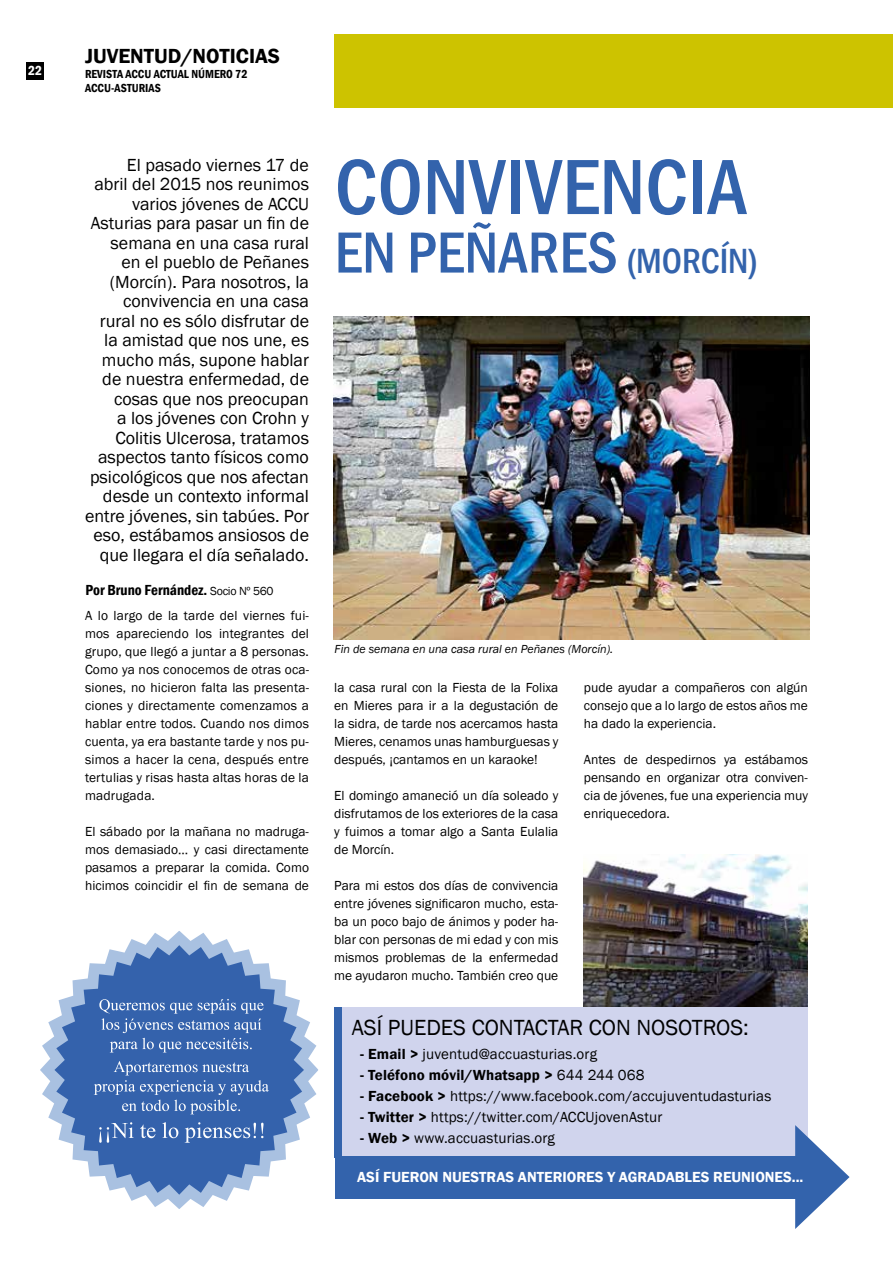
<style>
.page{position:relative;width:893px;height:1263px;background:#fff}
.page>*{position:absolute;margin:0;border:0;box-sizing:border-box;transform-origin:0 0}
.t1{font:500 condensed 81px "Franklin Gothic";color:#3363ac}
.t2{font:500 condensed 60px "Franklin Gothic";color:#3363ac}
.t3{font:22.5px "Franklin Gothic";letter-spacing:.055em;color:#000}
.t4{font:600 21px "Franklin Gothic";color:#000}
.t5{font:18px/19.5px "Franklin Gothic";color:#000;text-align:right}
.t6{font:15px "Franklin Gothic";letter-spacing:.01em;color:#000}
.t7{font:600 15px "Franklin Gothic";color:#fff}
.t8{font:600 15px "Franklin Gothic";letter-spacing:.01em;color:#000}
.t9{font:600 condensed 15px "Franklin Gothic";color:#000}
.t10{font:13.5px/18px "Franklin Gothic";color:#000;text-align:justify}
.t11{font:600 condensed 13.5px "Franklin Gothic";color:#fff}
.t12{font:italic 12px "Franklin Gothic";color:#000}
.t13{font:600 condensed 12px/14.4px "Franklin Gothic";color:#000}
.s1{font-weight:400;font-stretch:normal;font-size:12px}
.s2{font-size:36px}
.s3{font-weight:600}
.s4{font-weight:400}
</style>
<div class="page">
<img style="left:584px;top:854px;width:224px;height:153px">
<img style="left:333px;top:316px;width:476px;height:323px">
<div style="left:334px;top:1007px;width:474px;height:150px;background:#d0d4ed"></div>
<div style="left:334px;top:34px;width:559px;height:73px;background:#cdc300"></div>
<div style="left:27px;top:62px;width:17px;height:17px;background:#000"></div>
<svg style="left:40px;top:931px;width:278px;height:278px"></svg>
<svg style="left:54px;top:945px;width:250px;height:250px;fill:#3462ac"></svg>
<svg style="left:99px;top:999px;width:164px;height:53px;background:#5077b7"></svg>
<svg style="left:94px;top:1061px;width:175px;height:53px;background:#4d75b6"></svg>
<svg style="left:99px;top:1122px;width:35px;height:21px"></svg>
<svg style="left:140px;top:1124px;width:15px;height:14px"></svg>
<svg style="left:162px;top:1122px;width:16px;height:16px"></svg>
<svg style="left:185px;top:1122px;width:79px;height:21px;background:#597fbb"></svg>
<div style="left:334px;top:1156px;width:465px;height:42px;background:#3363ac"></div>
<svg style="left:795px;top:1125px;width:54px;height:104px"></svg>
<div style="left:334px;top:1007px;width:8px;height:150px;background:#3363ac"></div>
<p class="t11" style="left:28px;top:62px;width:15px">22</p>
<h3 class="t4" style="left:85px;top:44px;width:13px">JUVENTUD</h3>
<h3 class="t4" style="left:181px;top:44px;width:23px">/NOTICIAS</h3>
<p class="t13" style="left:85px;top:67px;width:24px">revista</p>
<p class="t13" style="left:85px;top:67px;width:164px;text-indent:40px">ACCU ACTUAL NÚMERO 72<br>ACCU-ASTURIAS</p>
<p class="t5" style="left:85px;top:155px;width:226px">El pasado viernes 17 de<br>abril del 2015 nos reunimos varios jóvenes de ACCU<br>Asturias para pasar un fin de semana en una casa rural<br>en el pueblo de Peñanes (Morcín). Para nosotros, la convivencia en una casa rural no es sólo disfrutar de la amistad que nos une, es mucho más, supone hablar de nuestra enfermedad, de cosas que nos preocupan<br>a los jóvenes con Crohn y<br>Colitis Ulcerosa, tratamos aspectos tanto físicos como psicológicos que nos afectan desde un contexto informal entre jóvenes, sin tabúes. Por eso, estábamos ansiosos de que llegara el día señalado.</p>
<p class="t9" style="left:86px;top:580px;width:190px">Por Bruno Fernández. <span class="s1">Socio Nº 560</span></p>
<p class="t10" style="left:85px;top:607px;width:226px">A lo largo de la tarde del viernes fui&shy;mos apareciendo los integrantes del grupo, que llegó a juntar a 8 personas.<br>Como ya nos conocemos de otras oca&shy;siones, no hicieron falta las presenta&shy;ciones y directamente comenzamos a hablar entre todos. Cuando nos dimos cuenta, ya era bastante tarde y nos pu&shy;simos a hacer la cena, después entre tertulias y risas hasta altas horas de la madrugada.</p>
<p class="t10" style="left:85px;top:823px;width:225px">El sábado por la mañana no madruga&shy;mos demasiado… y casi directamente pasamos a preparar la comida. Como hicimos coincidir el fin de semana de</p>
<h1 class="t1" style="left:335px;top:134px;width:414px">CONVIVENCIA</h1>
<h2 class="t2" style="left:335px;top:213px;width:425px">EN PEÑARES <span class="s2">(MORCÍN)</span></h2>
<p class="t12" style="left:335px;top:642px;width:280px">Fin de semana en una casa rural en Peñanes (Morcín).</p>
<p class="t10" style="left:584px;top:679px;width:225px">pude ayudar a compañeros con algún consejo que a lo largo de estos años me ha dado la experiencia.</p>
<p class="t10" style="left:584px;top:751px;width:225px">Antes de despedirnos ya estábamos pensando en organizar otra conviven&shy;cia de jóvenes, fue una experiencia muy enriquecedora.</p>
<p class="t10" style="left:334px;top:679px;width:226px">la casa rural con la Fiesta de la Folixa en Mieres para ir a la degustación de la sidra, de tarde nos acercamos hasta Mieres, cenamos unas hamburguesas y después, ¡cantamos en un karaoke!</p>
<p class="t10" style="left:334px;top:787px;width:226px">El domingo amaneció un día soleado y disfrutamos de los exteriores de la casa y fuimos a tomar algo a Santa Eulalia de Morcín.</p>
<p class="t10" style="left:334px;top:877px;width:226px">Para mi estos dos días de convivencia entre jóvenes significaron mucho, esta&shy;ba un poco bajo de ánimos y poder ha&shy;blar con personas de mi edad y con mis mismos problemas de la enfermedad me ayudaron mucho. También creo que</p>
<h3 class="t3" style="left:352px;top:1014px;width:134px">Así puedes contactar</h3>
<h3 class="t3" style="left:589px;top:1014px;width:15px">con</h3>
<h3 class="t3" style="left:636px;top:1014px;width:14px">nosotros</h3>
<h3 class="t3" style="left:743px;top:1014px;width:7px">:</h3>
<p class="t6" style="left:360px;top:1045px;width:238px"><span class="s3">- EMAIL &gt;</span> juventud@accuasturias.org</p>
<p class="t8" style="left:360px;top:1066px;width:286px">- TELÉFONO MÓVIL/WHATSAPP &gt; <span class="s4">644 244 068</span></p>
<p class="t6" style="left:360px;top:1087px;width:413px"><span class="s3">- FACEBOOK &gt;</span> https://www.facebook.com/accujuventudasturias</p>
<p class="t6" style="left:360px;top:1108px;width:304px"><span class="s3">- TWITTER &gt;</span> https://twitter.com/ACCUjovenAstur</p>
<p class="t6" style="left:360px;top:1129px;width:196px"><span class="s3">- WEB &gt;</span> www.accuasturias.org</p>
<p class="t7" style="left:357px;top:1168px;width:36px">ASÍ FUERON</p>
<p class="t7" style="left:442px;top:1168px;width:10px">NUESTRAS</p>
<p class="t7" style="left:518px;top:1168px;width:10px">ANTERIORES</p>
<p class="t7" style="left:607px;top:1168px;width:22px">Y AGRADA</p>
<p class="t7" style="left:675px;top:1168px;width:48px">BLES REUNIONES</p>
<p class="t7" style="left:792px;top:1168px;width:13px">...</p>
</div>
